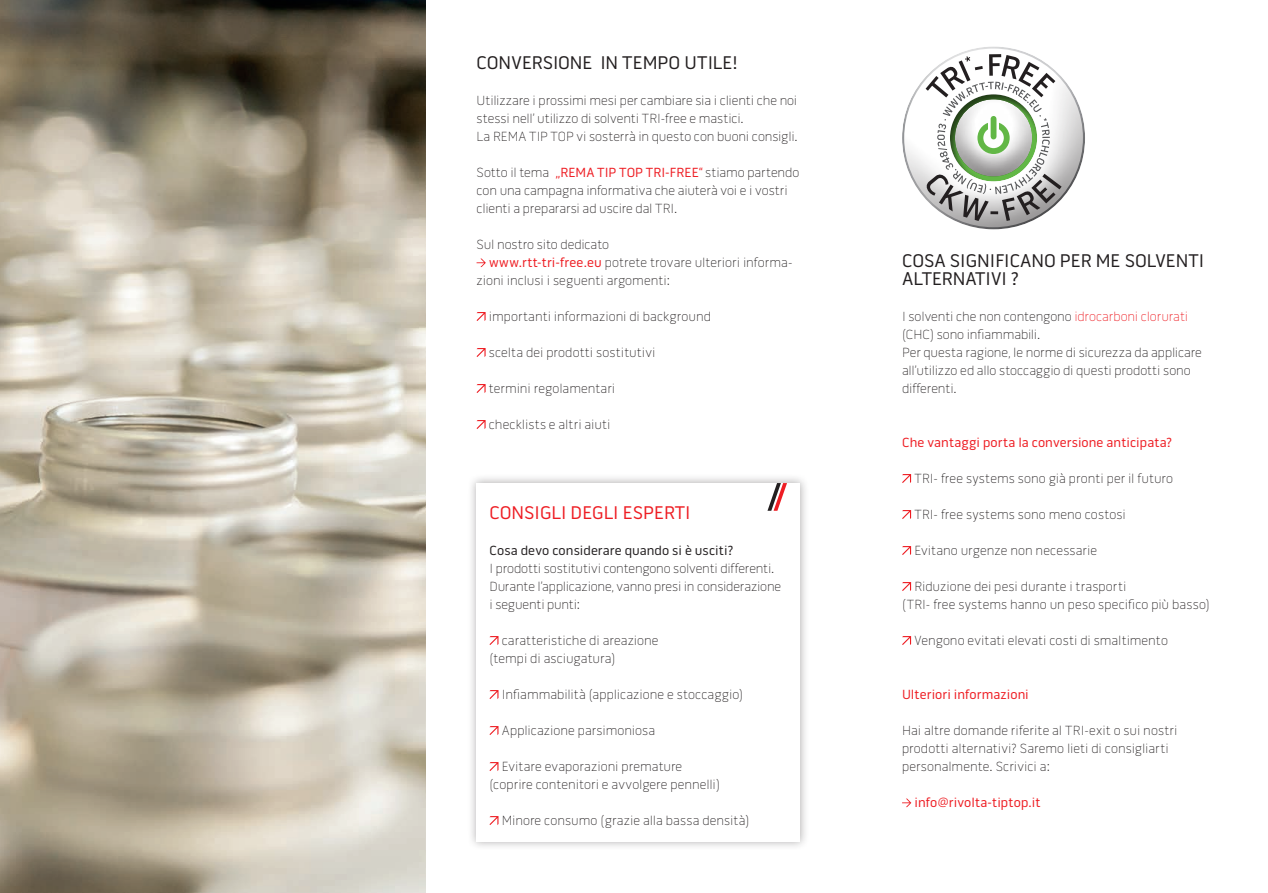
<style>
.page{position:relative;width:1268px;height:893px;background:#fff}
.page>*{position:absolute;margin:0;border:0;box-sizing:border-box;transform-origin:0 0}
.t1{font:18.75px/18px "Pill Gothic OTC600 mg";color:#231f20}
.t2{font:18.75px "Pill Gothic OTC600 mg";color:#ee1d23}
.t3{font:100 13.5px/18px "Pill Gothic OTC600 mg";letter-spacing:.005em;color:#231f20}
.t4{font:13.5px "Pill Gothic OTC600 mg";letter-spacing:.01em;color:#ee1d23}
.t5{font:13.5px "Pill Gothic OTC600 mg";letter-spacing:.01em;color:#231f20}
.s1{font-weight:400;color:#ee1d23}
.s2{color:#ee1d23}
</style>
<div class="page">
<div style="left:467px;top:474px;width:342px;height:377px;background:#231f20;opacity:.35"></div>
<div style="left:476px;top:483px;width:323px;height:359px;background:#fff"></div>
<svg style="left:476px;top:259px;width:10px;height:8px"></svg>
<svg style="left:476px;top:312px;width:9px;height:9px"></svg>
<svg style="left:476px;top:348px;width:9px;height:9px"></svg>
<svg style="left:476px;top:384px;width:9px;height:9px"></svg>
<svg style="left:476px;top:420px;width:9px;height:9px"></svg>
<svg style="left:489px;top:636px;width:9px;height:9px"></svg>
<svg style="left:489px;top:690px;width:9px;height:9px"></svg>
<svg style="left:489px;top:726px;width:9px;height:9px"></svg>
<svg style="left:489px;top:762px;width:9px;height:9px"></svg>
<svg style="left:489px;top:816px;width:9px;height:9px"></svg>
<img style="left:0;top:0;width:425px;height:893px">
<svg style="left:767px;top:483px;width:19px;height:28px"></svg>
<svg style="left:902px;top:474px;width:8px;height:9px"></svg>
<svg style="left:902px;top:510px;width:8px;height:9px"></svg>
<svg style="left:902px;top:546px;width:8px;height:9px"></svg>
<svg style="left:902px;top:582px;width:8px;height:9px"></svg>
<svg style="left:902px;top:636px;width:8px;height:9px"></svg>
<svg style="left:902px;top:799px;width:9px;height:8px"></svg>
<div style="left:899px;top:69px;width:186px;height:161px;background:#231f20;opacity:.52"></div>
<svg style="left:925px;top:54px;width:136px;height:167px"></svg>
<p class="t1" style="left:476px;top:54px;width:262px">CONVERSIONE IN TEMPO UTILE!</p>
<p class="t3" style="left:476px;top:91px;width:322px">Utilizzare i prossimi mesi per cambiare sia i clienti che noi stessi nell’ utilizzo di solventi TRI-free e mastici.<br>La REMA TIP TOP vi sosterrà in questo con buoni consigli.</p>
<p class="t3" style="left:476px;top:163px;width:324px">Sotto il tema <span class="s1">„REMA TIP TOP TRI-FREE“</span> stiamo partendo con una campagna informativa che aiuterà voi e i vostri clienti a prepararsi ad uscire dal TRI.</p>
<p class="t3" style="left:476px;top:235px;width:134px">Sul nostro sito dedicato</p>
<p class="t3" style="left:476px;top:253px;width:317px;text-indent:13px"><span class="s1">www.rtt-tri-free.eu</span> potrete trovare ulteriori informa&shy;zioni inclusi i seguenti argomenti:</p>
<p class="t3" style="left:489px;top:307px;width:223px">importanti informazioni di background</p>
<p class="t3" style="left:489px;top:343px;width:168px">scelta dei prodotti sostitutivi</p>
<p class="t3" style="left:489px;top:379px;width:128px">termini regolamentari</p>
<p class="t3" style="left:489px;top:415px;width:123px">checklists e altri aiuti</p>
<p class="t2" style="left:489px;top:502px;width:202px">CONSIGLI DEGLI ESPERTI</p>
<p class="t5" style="left:489px;top:542px;width:245px">Cosa devo considerare quando si è usciti?</p>
<p class="t3" style="left:489px;top:559px;width:286px">I prodotti sostitutivi contengono solventi differenti.</p>
<p class="t3" style="left:489px;top:577px;width:293px">Durante l’applicazione, vanno presi in considerazione i seguenti punti:</p>
<p class="t3" style="left:489px;top:631px;width:171px;text-indent:12px">caratteristiche di areazione (tempi di asciugatura)</p>
<p class="t3" style="left:501px;top:685px;width:243px">Infiammabilità (applicazione e stoccaggio)</p>
<p class="t3" style="left:501px;top:721px;width:155px">Applicazione parsimoniosa</p>
<p class="t3" style="left:489px;top:757px;width:232px;text-indent:12px">Evitare evaporazioni premature (coprire contenitori e avvolgere pennelli)</p>
<p class="t3" style="left:501px;top:811px;width:249px">Minore consumo (grazie alla bassa densità)</p>
<p class="t1" style="left:901px;top:252px;width:304px">COSA SIGNIFICANO PER ME SOLVENTI<br>ALTERNATIVI ?</p>
<p class="t3" style="left:901px;top:307px;width:287px">I solventi che non contengono <span class="s2">idrocarboni clorurati </span>(CHC) sono infiammabili.</p>
<p class="t3" style="left:901px;top:343px;width:301px">Per questa ragione, le norme di sicurezza da applicare all’utilizzo ed allo stoccaggio di questi prodotti sono differenti.</p>
<p class="t4" style="left:901px;top:434px;width:271px">Che vantaggi porta la conversione anticipata?</p>
<p class="t3" style="left:914px;top:469px;width:260px">TRI- free systems sono già pronti per il futuro</p>
<p class="t3" style="left:914px;top:505px;width:213px">TRI- free systems sono meno costosi</p>
<p class="t3" style="left:914px;top:541px;width:184px">Evitano urgenze non necessarie</p>
<p class="t3" style="left:901px;top:577px;width:309px;text-indent:12px">Riduzione dei pesi durante i trasporti<br>(TRI- free systems hanno un peso specifico più basso)</p>
<p class="t3" style="left:914px;top:631px;width:255px">Vengono evitati elevati costi di smaltimento</p>
<p class="t4" style="left:901px;top:686px;width:128px">Ulteriori informazioni</p>
<p class="t3" style="left:901px;top:721px;width:277px">Hai altre domande riferite al TRI-exit o sui nostri prodotti alternativi? Saremo lieti di consigliarti personalmente. Scrivici a:</p>
<p class="t4" style="left:914px;top:794px;width:127px">info@rivolta-tiptop.it</p>
</div>
